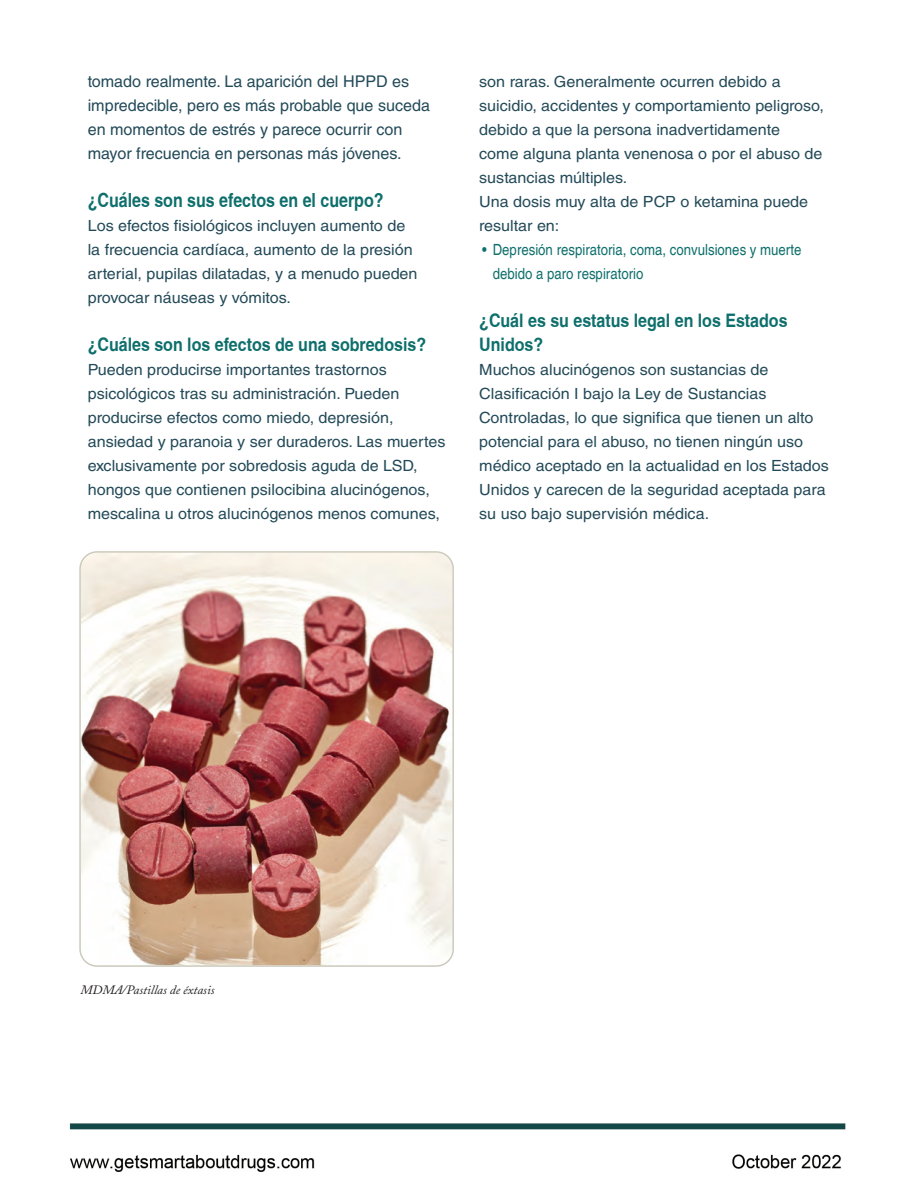
<style>
.page{position:relative;width:918px;height:1188px;background:#fff}
.page>*{position:absolute;margin:0;border:0;box-sizing:border-box;transform-origin:0 0}
.Sub_Sub_Head{font:700 condensed 19.5px "Helvetica";color:#0e6f6c}
.Sub_Sub_Head-2{font:700 condensed 18.6px/24px "Helvetica";color:#0e6f6c;scale:1.05 1}
.Body_Text_NoIndent{font:16.2px/24px "Helvetica LT Std";color:#234a58}
.Body_Text_NoIndent-2{font:15.45px/24px "Helvetica LT Std";color:#234a58;scale:1.05 1}
.t1{font:condensed 15.45px/24px "Helvetica";color:#0e6f6c;scale:1.05 1}
.Sm_subheads{font:italic 12.75px "Adobe Caslon Pro";color:#231f20}
</style>
<div class="page">
<img style="left:82px;top:554px;width:369px;height:410px">
<div style="left:79px;top:551px;width:375px;height:416px;border:2px solid #cccabb;border-radius:17px"></div>
<img style="left:69px;top:1123px;width:777px;height:49px">
<p class="Body_Text_NoIndent" style="left:88px;top:69px;width:344px">tomado realmente. La aparición del HPPD es impredecible, pero es más probable que suceda en momentos de estrés y parece ocurrir con mayor frecuencia en personas más jóvenes.</p>
<p class="Sub_Sub_Head" style="left:88px;top:188px;width:297px">¿Cuáles son sus efectos en el cuerpo?</p>
<p class="Body_Text_NoIndent-2" style="left:88px;top:214px;width:316px">Los efectos fisiológicos incluyen aumento de la frecuencia cardíaca, aumento de la presión arterial, pupilas dilatadas, y a menudo pueden provocar náuseas y vómitos.</p>
<p class="Sub_Sub_Head-2" style="left:88px;top:332px;width:324px">¿Cuáles son los efectos de una sobredosis?</p>
<p class="Body_Text_NoIndent-2" style="left:88px;top:358px;width:342px">Pueden producirse importantes trastornos psicológicos tras su administración. Pueden producirse efectos como miedo, depresión, ansiedad y paranoia y ser duraderos. Las muertes exclusivamente por sobredosis aguda de LSD, hongos que contienen psilocibina alucinógenos, mescalina u otros alucinógenos menos comunes,</p>
<p class="Body_Text_NoIndent-2" style="left:479px;top:70px;width:330px">son raras. Generalmente ocurren debido a suicidio, accidentes y comportamiento peligroso, debido a que la persona inadvertidamente<br>come alguna planta venenosa o por el abuso de sustancias múltiples.</p>
<p class="Body_Text_NoIndent-2" style="left:479px;top:189px;width:315px">Una dosis muy alta de PCP o ketamina puede resultar en:</p>
<p class="t1" style="left:493px;top:236px;width:295px;text-indent:-10px">• Depresión respiratoria, coma, convulsiones y muerte debido a paro respiratorio</p>
<p class="Sub_Sub_Head-2" style="left:479px;top:308px;width:295px">¿Cuál es su estatus legal en los Estados<br>Unidos?</p>
<p class="Body_Text_NoIndent-2" style="left:479px;top:358px;width:335px">Muchos alucinógenos son sustancias de Clasificación I bajo la Ley de Sustancias Controladas, lo que significa que tienen un alto potencial para el abuso, no tienen ningún uso médico aceptado en la actualidad en los Estados Unidos y carecen de la seguridad aceptada para su uso bajo supervisión médica.</p>
<p class="Sm_subheads" style="left:81px;top:982px;width:135px">MDMA/Pastillas de éxtasis</p>
</div>
